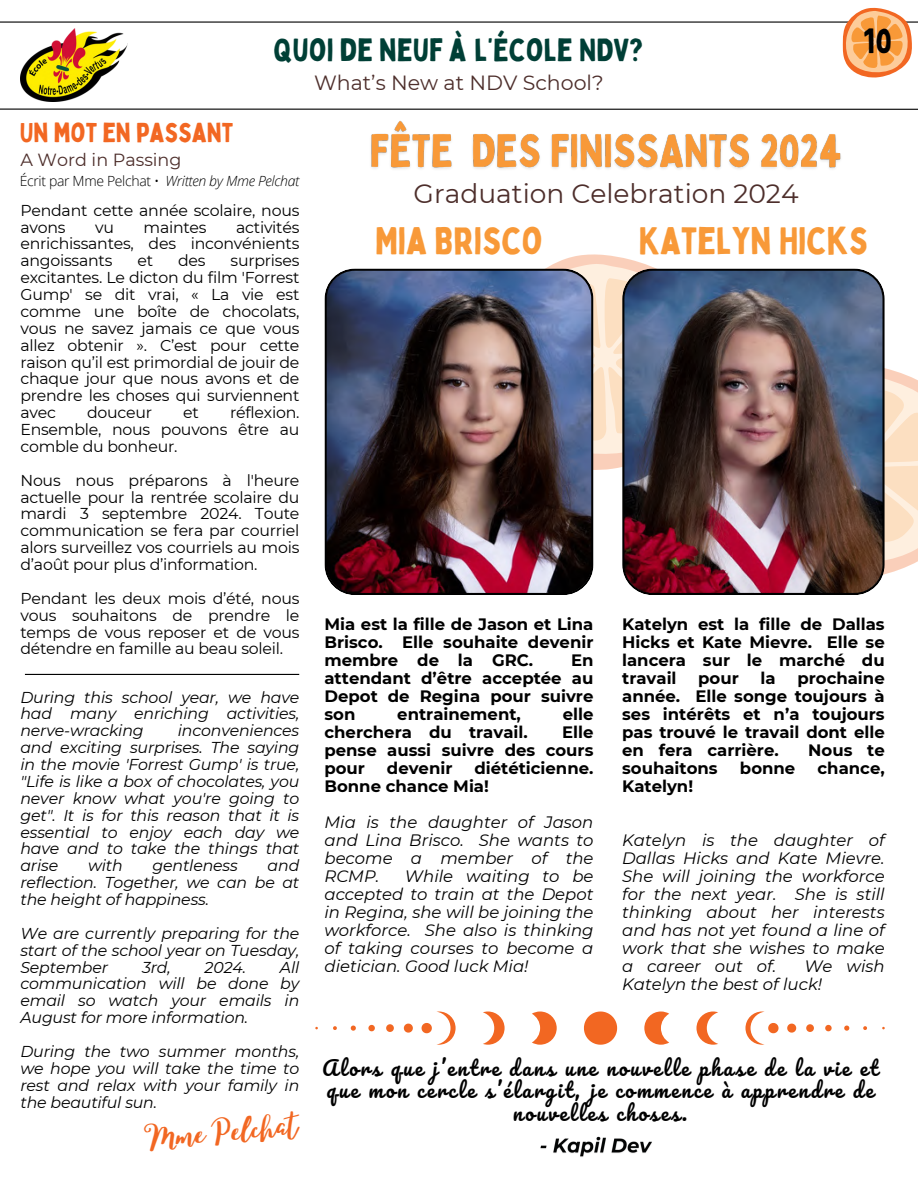
<style>
.page{position:relative;width:918px;height:1188px;background:#fff}
.page>*{position:absolute;margin:0;border:0;box-sizing:border-box;transform-origin:0 0}
.t1{font:41.55px "Lucky Dip Caitlin";color:#f26722}
.t2{font:37.5px "Bobby Jones";color:#f89938}
.t3{font:34.65px "Bobby Jones";color:#000}
.t4{font:31.5px "Bobby Jones";color:#003f36}
.t5{font:26.85px "Bobby Jones";letter-spacing:-.005em;color:#f26722}
.t6{font:26.55px "Montserrat";color:#4d2e2b}
.t7{font:20.55px "Montserrat";color:#4d2e2b}
.t8{font:20.1px/23px "Pacifico";letter-spacing:.115em;color:#000;text-align:center}
.t9{font:17.55px "Montserrat";color:#4d2e2b}
.t10{font:700 16.5px/18px "Montserrat";color:#000;text-align:justify}
.t11{font:italic 16.5px/18px "Montserrat";color:#000;text-align:justify}
.t12{font:15.75px/16.8px "Montserrat";letter-spacing:-.015em;color:#000;text-align:justify}
.t13{font:italic 15.75px/16.8px "Montserrat";letter-spacing:-.01em;color:#000;text-align:justify}
.t14{font:300 13.95px "Open Sans";letter-spacing:-.025em;color:#000}
.s1{font-style:italic}
</style>
<div class="page">
<hr style="left:25px;top:674px;width:274px;height:1px;background:#000">
<hr style="left:0;top:21px;width:918px;height:2px;background:#000">
<svg style="left:843px;top:8px;width:69px;height:70px"></svg>
<hr style="left:0;top:109px;width:918px;height:1px;background:#000">
<img style="left:20px;top:29px;width:107px;height:73px">
<svg style="left:884px;top:363px;width:34px;height:212px;background:#f8e0ca"></svg>
<svg style="left:498px;top:254px;width:216px;height:216px"></svg>
<svg style="left:507px;top:264px;width:202px;height:201px;background:#fae3ce"></svg>
<img style="left:324px;top:269px;width:269px;height:326px">
<img style="left:622px;top:269px;width:262px;height:326px">
<svg style="left:404px;top:1024px;width:9px;height:9px"></svg>
<svg style="left:386px;top:1024px;width:8px;height:8px"></svg>
<svg style="left:368px;top:1025px;width:7px;height:6px"></svg>
<svg style="left:351px;top:1026px;width:5px;height:5px"></svg>
<svg style="left:333px;top:1026px;width:4px;height:4px"></svg>
<svg style="left:787px;top:1024px;width:9px;height:9px"></svg>
<svg style="left:806px;top:1024px;width:8px;height:8px"></svg>
<svg style="left:825px;top:1025px;width:7px;height:6px"></svg>
<svg style="left:844px;top:1026px;width:5px;height:5px"></svg>
<svg style="left:863px;top:1026px;width:4px;height:4px"></svg>
<svg style="left:584px;top:1012px;width:33px;height:33px"></svg>
<svg style="left:644px;top:1012px;width:25px;height:33px"></svg>
<svg style="left:696px;top:1012px;width:22px;height:33px"></svg>
<svg style="left:745px;top:1012px;width:34px;height:33px"></svg>
<svg style="left:532px;top:1012px;width:25px;height:33px"></svg>
<svg style="left:483px;top:1012px;width:22px;height:33px"></svg>
<svg style="left:422px;top:1012px;width:34px;height:33px"></svg>
<img style="left:540px;top:1136px;width:112px;height:21px">
<img style="left:371px;top:121px;width:470px;height:48px">
<p class="t5" style="left:20px;top:116px;width:215px">UN MOT EN PASSANT</p>
<p class="t9" style="left:20px;top:149px;width:163px">A Word in Passing</p>
<h4 class="t4" style="left:273px;top:30px;width:372px">QUOI DE NEUF À L’ÉCOLE NDV?</h4>
<p class="t7" style="left:314px;top:70px;width:291px">What’s New at NDV School?</p>
<p class="t3" style="left:863px;top:19px;width:30px">10</p>
<p class="t14" style="left:20px;top:171px;width:281px">Écrit par Mme Pelchat • <span class="s1">Written by Mme Pelchat</span></p>
<p class="t12" style="left:20px;top:202px;width:280px">Pendant cette année scolaire, nous avons</p>
<p class="t12" style="left:20px;top:219px;width:281px;text-indent:216px">activités enrichissantes, des inconvénients angoissants</p>
<p class="t12" style="left:95px;top:219px;width:20px">vu</p>
<p class="t12" style="left:144px;top:219px;width:65px">maintes</p>
<p class="t12" style="left:20px;top:252px;width:281px;text-indent:210px">surprises excitantes. Le dicton du film 'Forrest Gump' se dit vrai, « La vie est comme une boîte de chocolats, vous ne savez jamais ce que vous allez obtenir ». C’est pour cette raison qu’il est primordial de jouir de chaque jour que nous avons et de prendre les choses qui surviennent avec</p>
<p class="t12" style="left:137px;top:252px;width:17px">et</p>
<p class="t12" style="left:178px;top:252px;width:29px">des</p>
<p class="t12" style="left:20px;top:404px;width:280px;text-indent:210px">réflexion.<br>Ensemble, nous pouvons être au comble du bonheur.</p>
<p class="t12" style="left:20px;top:472px;width:281px">Nous nous préparons à l'heure actuelle pour la rentrée scolaire du mardi 3 septembre 2024. Toute communication se fera par courriel alors surveillez vos courriels au mois d’août pour plus d’information.</p>
<p class="t12" style="left:20px;top:590px;width:281px">Pendant les deux mois d’été, nous vous souhaitons de prendre le temps de vous reposer et de vous détendre en famille au beau soleil.</p>
<p class="t12" style="left:87px;top:404px;width:67px">douceur</p>
<p class="t12" style="left:183px;top:404px;width:17px">et</p>
<p class="t13" style="left:20px;top:689px;width:280px">During this school year, we have had many enriching activities, nerve-wracking</p>
<p class="t13" style="left:20px;top:722px;width:280px;text-indent:157px">inconveniences and exciting surprises. The saying in the movie 'Forrest Gump' is true, "Life is like a box of chocolates, you never know what you're going to get". It is for this reason that it is essential to enjoy each day we have and to take the things that arise</p>
<p class="t13" style="left:20px;top:857px;width:280px;text-indent:247px">and reflection. Together, we can be at the height of happiness.</p>
<p class="t13" style="left:20px;top:925px;width:280px">We are currently preparing for the start of the school year on Tuesday, September</p>
<p class="t13" style="left:88px;top:857px;width:36px">with</p>
<p class="t13" style="left:153px;top:857px;width:87px">gentleness</p>
<p class="t13" style="left:20px;top:959px;width:280px;text-indent:259px">All communication will be done by email so watch your emails in August for more information.</p>
<h5 class="t13" style="left:20px;top:1043px;width:280px">During the two summer months, we hope you will take the time to rest and relax with your family in the beautiful sun.</h5>
<p class="t1" style="left:143px;top:1116px;width:154px;rotate:-5deg">Mme Pelchat</p>
<p class="t13" style="left:142px;top:959px;width:30px">3rd,</p>
<p class="t13" style="left:205px;top:959px;width:43px">2024.</p>
<p class="t6" style="left:414px;top:177px;width:386px">Graduation Celebration 2024</p>
<p class="t2" style="left:375px;top:218px;width:169px">MIA BRISCO</p>
<p class="t2" style="left:639px;top:218px;width:231px">KATELYN HICKS</p>
<p class="t10" style="left:324px;top:615px;width:271px">Mia est la fille de Jason et Lina Brisco. Elle souhaite devenir membre de la GRC.</p>
<p class="t10" style="left:324px;top:651px;width:271px;text-indent:247px">En attendant d’être acceptée au Depot de Regina pour suivre son</p>
<p class="t10" style="left:397px;top:705px;width:125px">entrainement,</p>
<p class="t10" style="left:563px;top:705px;width:32px">elle</p>
<p class="t10" style="left:324px;top:723px;width:205px">cherchera du travail.</p>
<p class="t10" style="left:324px;top:723px;width:271px;text-indent:238px">Elle pense aussi suivre des cours pour</p>
<p class="t10" style="left:324px;top:759px;width:271px;text-indent:150px">diététicienne.<br>Bonne chance Mia!</p>
<p class="t11" style="left:324px;top:813px;width:271px">Mia is the daughter of Jason and Lina Brisco. She wants to become a member of the RCMP.</p>
<p class="t10" style="left:387px;top:759px;width:67px">devenir</p>
<p class="t11" style="left:324px;top:867px;width:271px;text-indent:80px">While waiting to be accepted to train at the Depot in Regina, she will be joining the workforce. She also is thinking of taking courses to become a dietician. Good luck Mia!</p>
<p class="t10" style="left:622px;top:615px;width:264px">Katelyn est la fille de Dallas Hicks et Kate Mievre. Elle se lancera sur le marché du travail</p>
<p class="t10" style="left:622px;top:669px;width:264px;text-indent:175px">prochaine année. Elle songe toujours à ses intérêts et n’a toujours pas trouvé le travail dont elle en fera carrière.</p>
<p class="t10" style="left:698px;top:669px;width:42px">pour</p>
<p class="t10" style="left:761px;top:669px;width:17px">la</p>
<p class="t10" style="left:808px;top:741px;width:78px">Nous te</p>
<p class="t10" style="left:622px;top:759px;width:97px">souhaitons</p>
<p class="t10" style="left:740px;top:759px;width:57px">bonne</p>
<p class="t10" style="left:818px;top:759px;width:69px">chance,</p>
<p class="t10" style="left:622px;top:777px;width:72px">Katelyn!</p>
<p class="t11" style="left:622px;top:831px;width:264px">Katelyn is the daughter of Dallas Hicks and Kate Mievre.<br>She will joining the workforce for the next year. She is still thinking about her interests and has not yet found a line of work that she wishes to make a career out of.</p>
<p class="t11" style="left:622px;top:957px;width:264px;text-indent:182px">We wish<br>Katelyn the best of luck!</p>
<p class="t8" style="left:322px;top:1057px;width:557px">Alors que j’entre dans une nouvelle phase de la vie et que mon cercle s’élargit, je commence à apprendre de nouvelles choses.</p>
</div>
